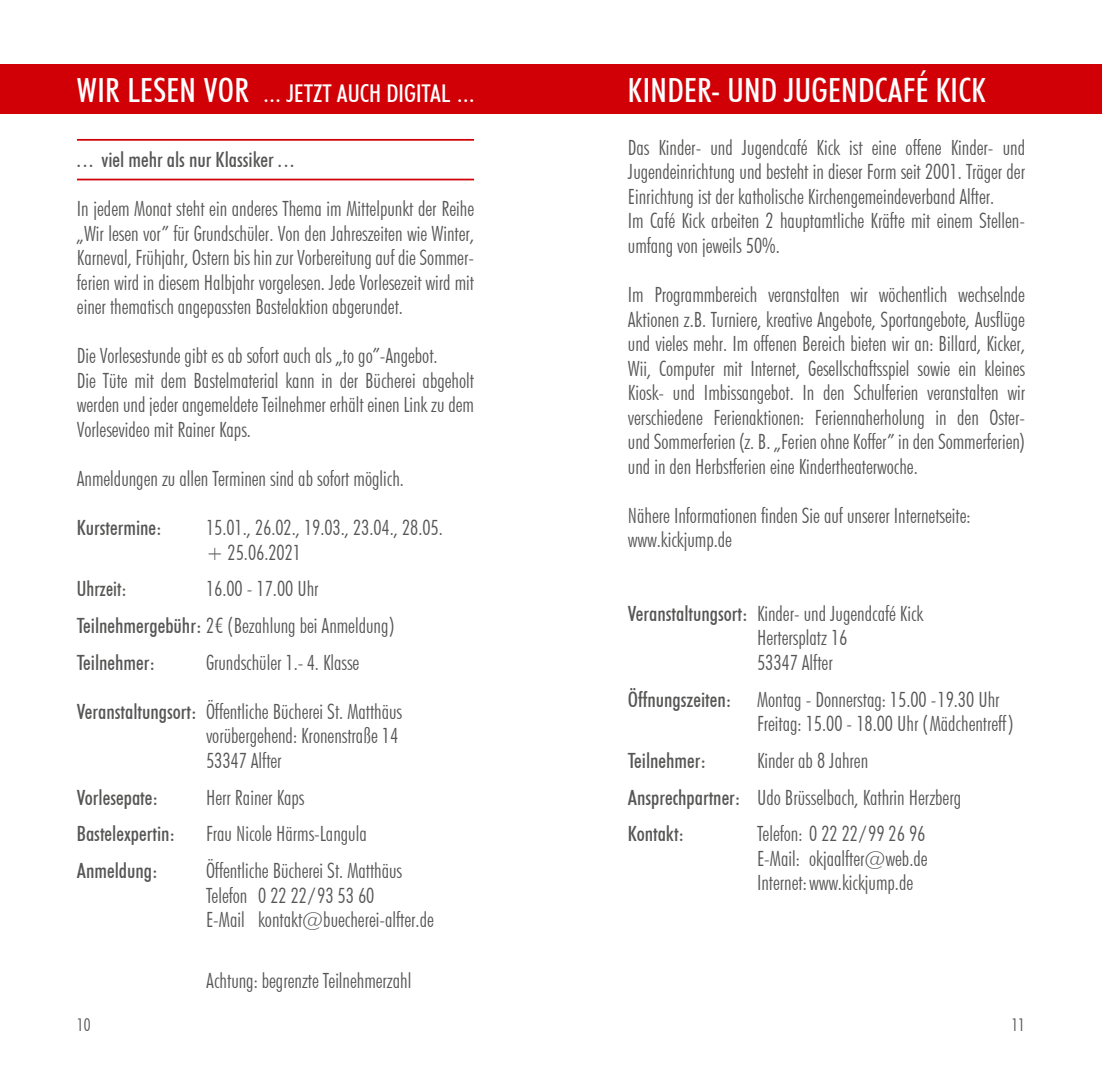
<style>
.page{position:relative;width:1102px;height:1072px;background:#fff}
.page>*{position:absolute;margin:0;border:0;box-sizing:border-box;transform-origin:0 0}
.t1{font:500 condensed 33.25px "Futura BT";letter-spacing:.01em;color:#fff}
.t2{font:500 condensed 24.5px "Futura BT";color:#fff}
.t3{font:300 condensed 21px/24.5px "Futura BT";color:#565655}
.t4{font:500 condensed 21px "Futura BT";color:#565655}
.t5{font:500 condensed 21px "Futura BT";color:#565655;scale:.93 1}
.t6{font:300 condensed 17.5px "Futura BT";color:#565655}
.s1{font-size:33.25px}
.s2{font-weight:500}
</style>
<div class="page">
<div style="left:0;top:64px;width:551px;height:50px;background:#d10007"></div>
<hr style="left:77px;top:179px;width:397px;height:1px;background:#d10007">
<hr style="left:77px;top:139px;width:397px;height:2px;background:#d10007">
<div style="left:551px;top:64px;width:550px;height:50px;background:#d10007"></div>
<p class="t2" style="left:77px;top:78px;width:398px"><span class="s1">WIR LESEN VOR</span> ... JETZT AUCH DIGITAL ...</p>
<p class="t4" style="left:77px;top:147px;width:219px">... viel mehr als nur Klassiker ...</p>
<p class="t3" style="left:77px;top:196px;width:398px;text-align:justify">In jedem Monat steht ein anderes Thema im Mittelpunkt der Reihe „Wir lesen vor” für Grundschüler. Von den Jahreszeiten wie Winter, Karneval, Frühjahr, Ostern bis hin zur Vorbereitung auf die Sommer&shy;ferien wird in diesem Halbjahr vorgelesen. Jede Vorlesezeit wird mit einer thematisch angepassten Bastelaktion abgerundet.</p>
<p class="t3" style="left:77px;top:343px;width:398px">Die Vorlesestunde gibt es ab sofort auch als „to go”-Angebot.<br>Die Tüte mit dem Bastelmaterial kann in der Bücherei abgeholt werden und jeder angemeldete Teilnehmer erhält einen Link zu dem Vorlesevideo mit Rainer Kaps.</p>
<p class="t3" style="left:77px;top:466px;width:328px">Anmeldungen zu allen Terminen sind ab sofort möglich.</p>
<p class="t4" style="left:77px;top:515px;width:86px">Kurstermine:</p>
<p class="t3" style="left:206px;top:515px;width:238px">15.01., 26.02., 19.03., 23.04., 28.05. + 25.06.2021</p>
<p class="t5" style="left:77px;top:576px;width:55px">Uhrzeit:</p>
<p class="t3" style="left:77px;top:570px;width:319px;line-height:36.8px;text-indent:129px">16.00 - 17.00 Uhr<br><span class="s2">Teilnehmergebühr:</span> 2€ (Bezahlung bei Anmeldung)<br><span class="s2">Teilnehmer:</span></p>
<p class="t3" style="left:206px;top:650px;width:155px">Grundschüler 1.- 4. Klasse</p>
<p class="t3" style="left:206px;top:699px;width:198px;text-indent:-129px"><span class="s2">Veranstaltungsort:</span> Öffentliche Bücherei St. Matthäus vorübergehend: Kronenstraße 14<br>53347 Alfter</p>
<p class="t4" style="left:77px;top:784px;width:83px">Vorlesepate:</p>
<p class="t3" style="left:206px;top:784px;width:100px">Herr Rainer Kaps</p>
<p class="t4" style="left:77px;top:821px;width:100px">Bastelexpertin:</p>
<p class="t3" style="left:206px;top:821px;width:162px">Frau Nicole Härms-Langula</p>
<p class="t4" style="left:77px;top:858px;width:82px">Anmeldung:</p>
<p class="t3" style="left:206px;top:858px;width:229px">Öffentliche Bücherei St. Matthäus<br>Telefon 0 22 22/93 53 60<br>E-Mail kontakt@buecherei-alfter.de</p>
<p class="t3" style="left:206px;top:968px;width:207px">Achtung: begrenzte Teilnehmerzahl</p>
<h1 class="t1" style="left:628px;top:70px;width:359px">KINDER- UND JUGENDCAFÉ KICK</h1>
<p class="t3" style="left:628px;top:135px;width:398px">Das Kinder- und Jugendcafé Kick ist eine offene Kinder- und Jugendeinrichtung und besteht in dieser Form seit 2001. Träger der Einrichtung ist der katholische Kirchengemeindeverband Alfter.<br>Im Café Kick arbeiten 2 hauptamtliche Kräfte mit einem Stellen&shy;umfang von jeweils 50%.</p>
<p class="t3" style="left:628px;top:282px;width:398px;text-align:justify">Im Programmbereich veranstalten wir wöchentlich wechselnde Aktionen z.B. Turniere, kreative Angebote, Sportangebote, Ausflüge und vieles mehr. Im offenen Bereich bieten wir an: Billard, Kicker, Wii, Computer mit Internet, Gesellschaftsspiel sowie ein kleines Kiosk- und Imbissangebot. In den Schulferien veranstalten wir verschiedene Ferienaktionen: Feriennaherholung in den Oster&shy;und Sommerferien (z. B. „Ferien ohne Koffer” in den Sommerferien) und in den Herbstferien eine Kindertheaterwoche.</p>
<p class="t3" style="left:628px;top:503px;width:344px">Nähere Informationen finden Sie auf unserer Internetseite: www.kickjump.de</p>
<p class="t3" style="left:757px;top:601px;width:168px;text-indent:-129px"><span class="s2">Veranstaltungsort:</span> Kinder- und Jugendcafé Kick<br>Hertersplatz 16<br>53347 Alfter</p>
<p class="t3" style="left:757px;top:686px;width:258px;text-indent:-129px"><span class="s2">Öffnungszeiten:</span> Montag - Donnerstag: 15.00 -19.30 Uhr<br>Freitag: 15.00 - 18.00 Uhr (Mädchentreff)</p>
<p class="t4" style="left:628px;top:747px;width:80px">Teilnehmer:</p>
<p class="t3" style="left:628px;top:741px;width:334px;line-height:36.8px;text-indent:129px">Kinder ab 8 Jahren<br><span class="s2">Ansprechpartner:</span> Udo Brüsselbach, Kathrin Herzberg<br><span class="s2">Kontakt:</span></p>
<p class="t3" style="left:757px;top:821px;width:172px;text-align:justify">Telefon: 0 22 22/99 26 96<br>E-Mail: okjaalfter@web.de Internet:www.kickjump.de</p>
<p class="t6" style="left:77px;top:1013px;width:15px">10</p>
<p class="t6" style="left:1011px;top:1013px;width:15px">11</p>
</div>
